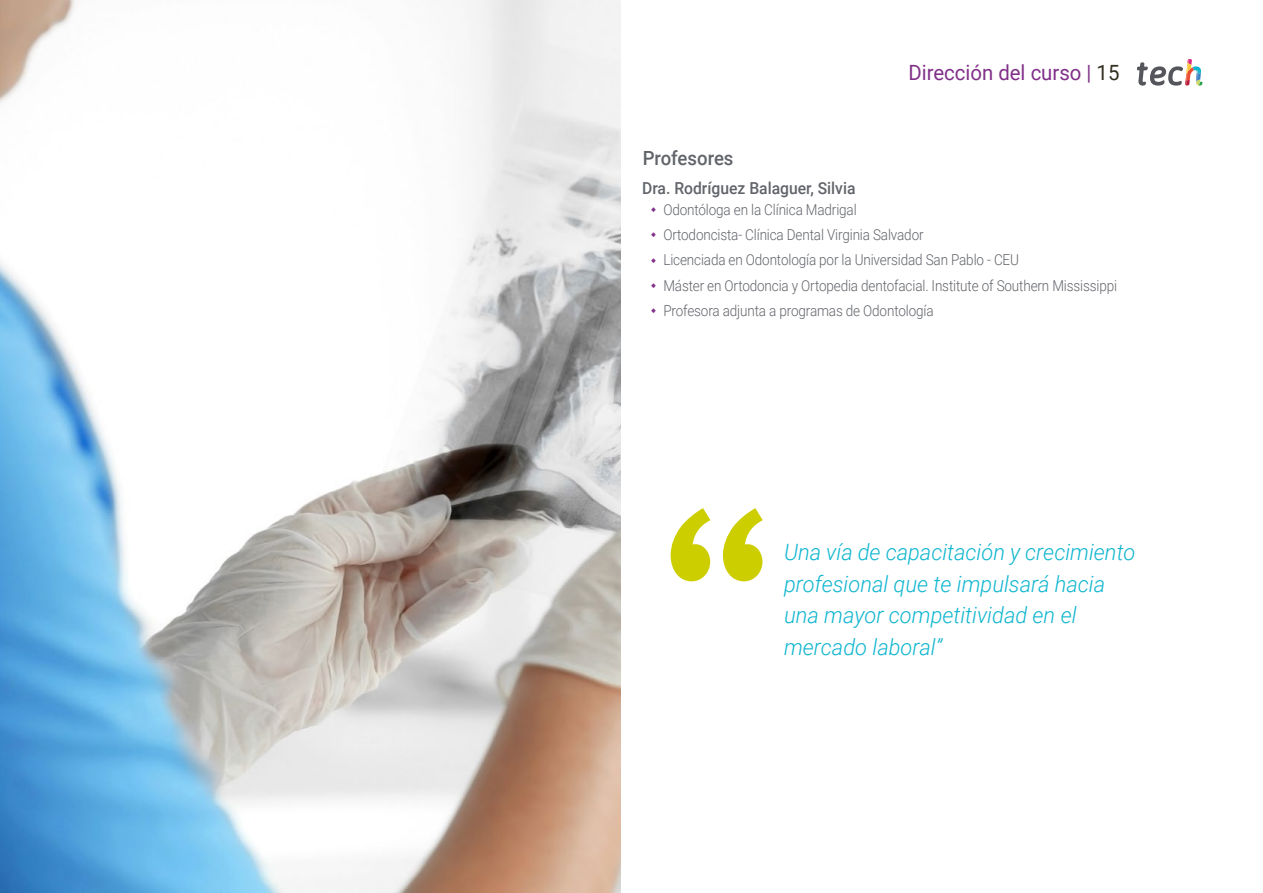
<style>
.page{position:relative;width:1263px;height:893px;background:#fff}
.page>*{position:absolute;margin:0;border:0;box-sizing:border-box;transform-origin:0 0}
.t1{font:italic 300 22.5px/31.5px "Roboto";color:#0fb6cf}
.t2{font:21px "Roboto";color:#813089}
.t3{font:500 19.5px "Roboto";color:#61646a;scale:.95 1}
.t4{font:500 16.5px "Roboto";color:#61646a;scale:.95 1}
.t5{font:300 15px/25.2px "Roboto";letter-spacing:-.01em;color:#61646a;scale:.9 1}
.s1{color:#312e20}
</style>
<div class="page">
<svg style="left:1137px;top:59px;width:65px;height:27px"></svg>
<img style="left:0;top:0;width:621px;height:893px">
<svg style="left:671px;top:508px;width:92px;height:73px"></svg>
<h2 class="t2" style="left:908px;top:57px;width:213px">Dirección del curso | <span class="s1">15</span></h2>
<h3 class="t3" style="left:643px;top:144px;width:97px">Profesores</h3>
<p class="t4" style="left:642px;top:176px;width:226px">Dra. Rodríguez Balaguer, Silvia</p>
<p class="t5" style="left:663px;top:196px;width:506px">Odontóloga en la Clínica Madrigal<br>Ortodoncista- Clínica Dental Virginia Salvador<br>Licenciada en Odontología por la Universidad San Pablo - CEU<br>Máster en Ortodoncia y Ortopedia dentofacial. Institute of Southern Mississippi Profesora adjunta a programas de Odontología</p>
<h1 class="t1" style="left:784px;top:536px;width:353px">Una vía de capacitación y crecimiento profesional que te impulsará hacia una mayor competitividad en el mercado laboral”</h1>
</div>
